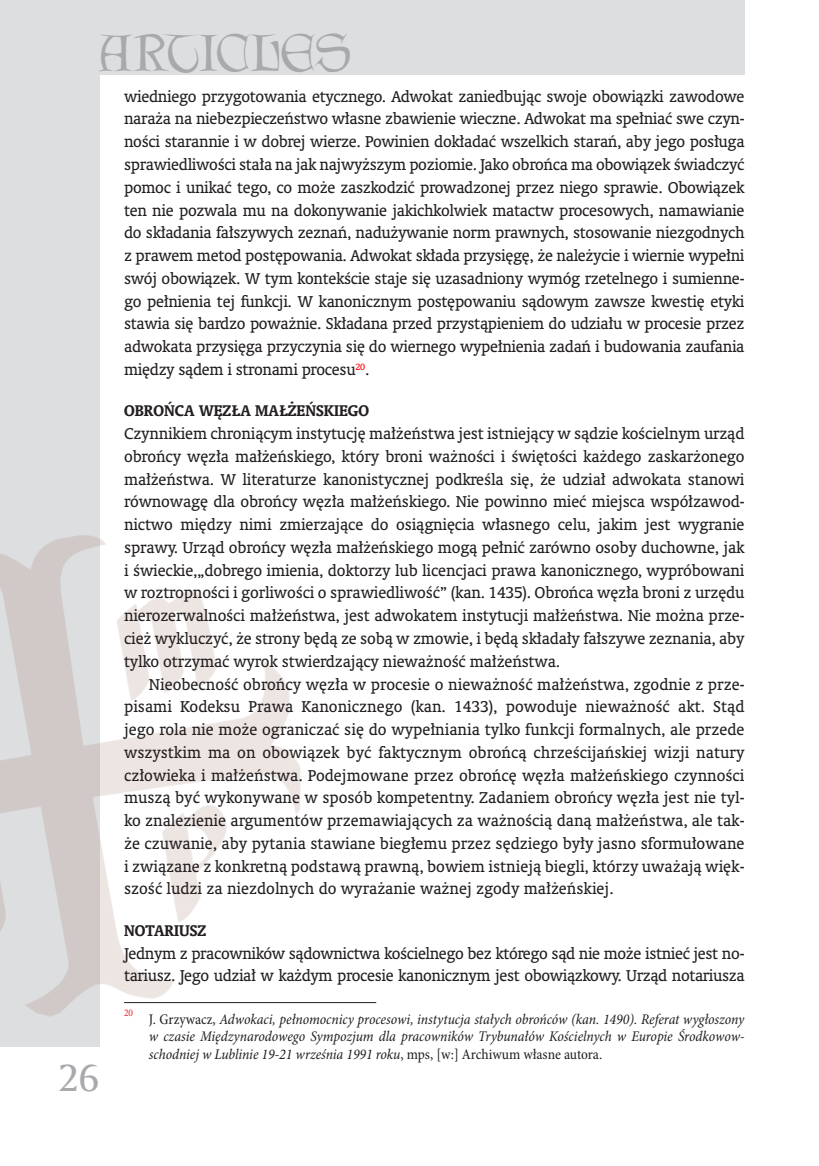
<style>
.page{position:relative;width:819px;height:1166px;background:#fff}
.page>*{position:absolute;margin:0;border:0;box-sizing:border-box;transform-origin:0 0}
.t1{font:46.55px "Lettergical PL";color:#a8a9ad}
.t2{font:36.75px "Amerigo PL";color:#a8a9ad}
.Normalny_PK_1{font:15.75px/22.8px "Oranda PL";letter-spacing:-.025em;color:#231f20;text-align:justify}
.Normalny_PK{font:15.75px/22.8px "Oranda PL";color:#231f20;text-align:justify}
.Normalny_PK_1-2{font:700 15.75px "Oranda PL";color:#231f20}
.przypisy_PK{font:italic condensed 14.88px/17.8px "Minion Pro";letter-spacing:-.005em;color:#231f20;text-align:justify}
.przypisy_PK-2{font:condensed 10.15px "Minion Pro";color:#ee1d23}
.s1{font-style:normal}
</style>
<div class="page">
<div style="left:0;top:0;width:99px;height:1047px;background:#dddee0"></div>
<div style="left:0;top:0;width:744px;height:74px;background:#dddee0"></div>
<img style="left:0;top:524px;width:300px;height:500px">
<hr style="left:124px;top:1002px;width:252px;height:1px;background:#231f20">
<h1 class="t1" style="left:99px;top:25px;width:254px">ARTICLES</h1>
<h2 class="t2" style="left:58px;top:1053px;width:43px">26</h2>
<p class="Normalny_PK_1" style="left:124px;top:85px;width:622px">wiedniego przygotowania etycznego. Adwokat zaniedbując swoje obowiązki zawodowe naraża na niebezpieczeństwo własne zbawienie wieczne. Adwokat ma spełniać swe czyn&shy;ności starannie i w dobrej wierze. Powinien dokładać wszelkich starań, aby jego posługa sprawiedliwości stała na jak najwyższym poziomie. Jako obrońca ma obowiązek świadczyć pomoc i unikać tego, co może zaszkodzić prowadzonej przez niego sprawie. Obowiązek ten nie pozwala mu na dokonywanie jakichkolwiek matactw procesowych, namawianie do składania fałszywych zeznań, nadużywanie norm prawnych, stosowanie niezgodnych z prawem metod postępowania. Adwokat składa przysięgę, że należycie i wiernie wypełni swój obowiązek. W tym kontekście staje się uzasadniony wymóg rzetelnego i sumienne&shy;go pełnienia tej funkcji. W kanonicznym postępowaniu sądowym zawsze kwestię etyki stawia się bardzo poważnie. Składana przed przystąpieniem do udziału w procesie przez adwokata przysięga przyczynia się do wiernego wypełnienia zadań i budowania zaufania między sądem i stronami procesu<sup>20</sup>.</p>
<p class="Normalny_PK_1-2" style="left:124px;top:400px;width:246px">OBROŃCA WĘZŁA MAŁŻEŃSKIEGO</p>
<p class="Normalny_PK_1" style="left:124px;top:422px;width:622px">Czynnikiem chroniącym instytucję małżeństwa jest istniejący w sądzie kościelnym urząd obrońcy węzła małżeńskiego, który broni ważności i świętości każdego zaskarżonego małżeństwa. W literaturze kanonistycznej podkreśla się, że udział adwokata stanowi równowagę dla obrońcy węzła małżeńskiego. Nie powinno mieć miejsca współzawod&shy;nictwo między nimi zmierzające do osiągnięcia własnego celu, jakim jest wygranie sprawy. Urząd obrońcy węzła małżeńskiego mogą pełnić zarówno osoby duchowne, jak i świeckie,„dobrego imienia, doktorzy lub licencjaci prawa kanonicznego, wypróbowani w roztropności i gorliwości o sprawiedliwość” (kan. 1435). Obrońca węzła broni z urzędu nierozerwalności małżeństwa, jest adwokatem instytucji małżeństwa. Nie można prze&shy;cież wykluczyć, że strony będą ze sobą w zmowie, i będą składały fałszywe zeznania, aby tylko otrzymać wyrok stwierdzający nieważność małżeństwa.</p>
<p class="Normalny_PK" style="left:124px;top:672px;width:622px;text-indent:25px">Nieobecność obrońcy węzła w procesie o nieważność małżeństwa, zgodnie z prze&shy;pisami Kodeksu Prawa Kanonicznego (kan. 1433), powoduje nieważność akt. Stąd jego rola nie może ograniczać się do wypełniania tylko funkcji formalnych, ale przede wszystkim ma on obowiązek być faktycznym obrońcą chrześcijańskiej wizji natury człowieka i małżeństwa. Podejmowane przez obrońcę węzła małżeńskiego czynności muszą być wykonywane w sposób kompetentny. Zadaniem obrońcy węzła jest nie tyl&shy;ko znalezienie argumentów przemawiających za ważnością daną małżeństwa, ale tak&shy;że czuwanie, aby pytania stawiane biegłemu przez sędziego były jasno sformułowane i związane z konkretną podstawą prawną, bowiem istnieją biegli, którzy uważają więk&shy;szość ludzi za niezdolnych do wyrażanie ważnej zgody małżeńskiej.</p>
<p class="Normalny_PK_1-2" style="left:124px;top:920px;width:84px">NOTARIUSZ</p>
<p class="Normalny_PK_1" style="left:124px;top:941px;width:622px">Jednym z pracowników sądownictwa kościelnego bez którego sąd nie może istnieć jest no&shy;tariusz. Jego udział w każdym procesie kanonicznym jest obowiązkowy. Urząd notariusza</p>
<p class="przypisy_PK-2" style="left:124px;top:1006px;width:11px">20</p>
<p class="przypisy_PK" style="left:149px;top:1010px;width:597px"><span class="s1">J. Grzywacz,</span> Adwokaci, pełnomocnicy procesowi, instytucja stałych obrońców (kan. 1490). Referat wygłoszony w czasie Międzynarodowego Sympozjum dla pracowników Trybunałów Kościelnych w Europie Środkowow&shy;schodniej w Lublinie 19-21 września 1991 roku<span class="s1">, mps, [w:] Archiwum własne autora.</span></p>
</div>
